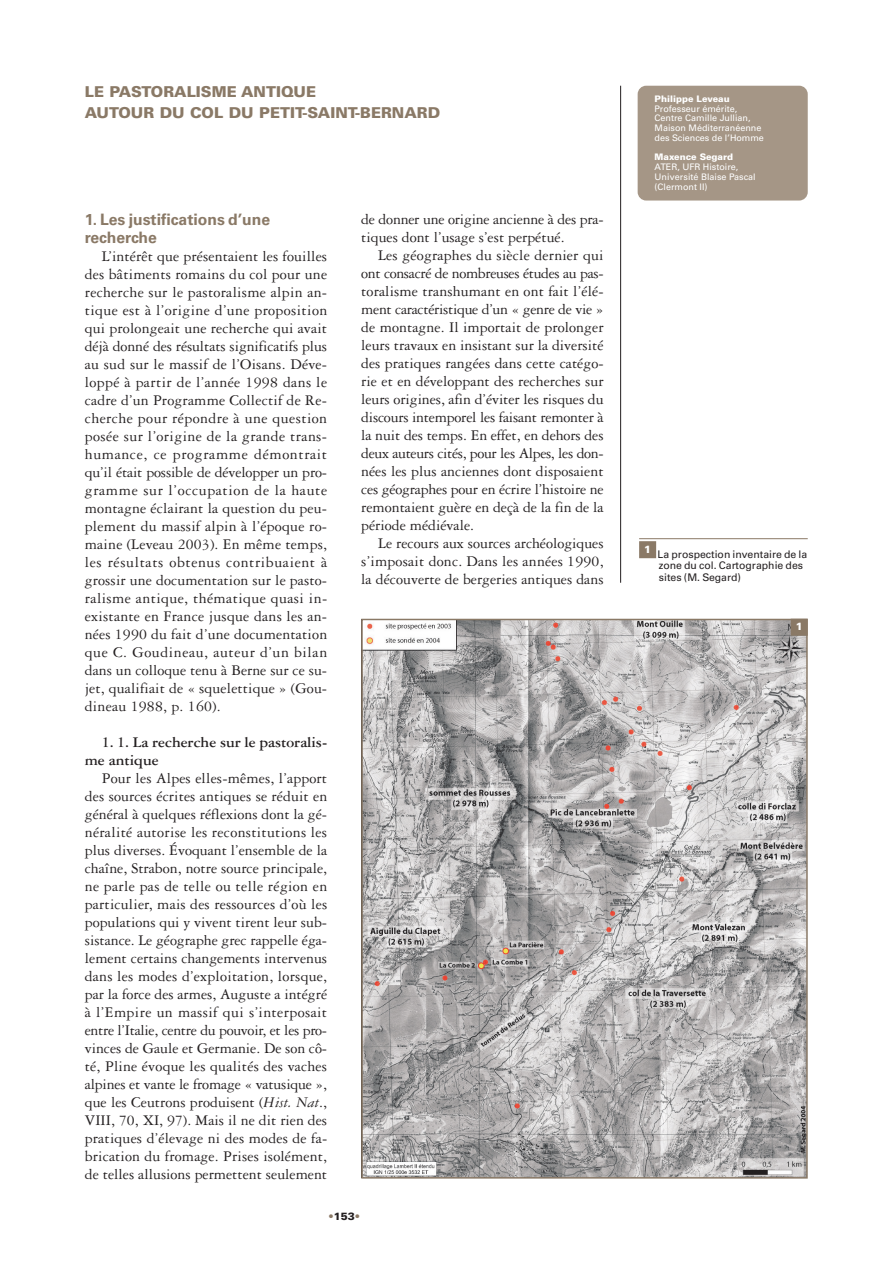
<style>
.page{position:relative;width:893px;height:1263px;background:#fff}
.page>*{position:absolute;margin:0;border:0;box-sizing:border-box;transform-origin:0 0}
.t1{font:15.75px/18px "Garamond Three";color:#231f20;text-align:justify}
.t2{font:700 15.75px/18px "Garamond Three";letter-spacing:-.005em;color:#231f20}
.t3{font:700 15.75px/18px "Univers";color:#8a7966}
.t4{font:900 15px/21px "Univers";color:#8a7966}
.t5{font:10.5px/11.2px "Univers";color:#231f20}
.t6{font:900 10.5px "Univers";color:#231f20}
.t7{font:900 10.5px "Univers";color:#fff}
.t8{font:9px/9.8px "Univers";color:#fff}
.t9{font:900 9px "Univers";color:#fff}
.s1{font-style:italic}
.s2{color:#8a7966}
</style>
<div class="page">
<hr style="left:639px;top:538px;width:169px;height:1px;background:#8a7966">
<div style="left:640px;top:542px;width:15px;height:15px;background:#8a7966"></div>
<div style="left:639px;top:541px;width:17px;height:17px;border:2px solid #8a7966"></div>
<hr style="left:620px;top:86px;width:1px;height:497px;background:#231f20">
<div style="left:638px;top:86px;width:170px;height:115px;background:#a59686;border-radius:9px"></div>
<img style="left:364px;top:622px;width:441px;height:553px">
<div style="left:361px;top:619px;width:447px;height:559px;border:2px solid #8a7966"></div>
<div style="left:791px;top:619px;width:16px;height:16px;background:#8a7966"></div>
<div style="left:791px;top:619px;width:17px;height:17px;border:2px solid #8a7966"></div>
<p class="t4" style="left:85px;top:82px;width:357px">LE PASTORALISME ANTIQUE<br>AUTOUR DU COL DU PETIT-SAINT-BERNARD</p>
<p class="t9" style="left:655px;top:95px;width:77px">Philippe Leveau</p>
<p class="t8" style="left:655px;top:104px;width:111px">Professeur émérite,<br>Centre Camille Jullian,<br>Maison Méditerranéenne des Sciences de l’Homme</p>
<p class="t9" style="left:655px;top:154px;width:80px">Maxence Segard</p>
<p class="t8" style="left:655px;top:163px;width:103px">ATER, UFR Histoire,<br>Université Blaise Pascal (Clermont II)</p>
<p class="t3" style="left:85px;top:211px;width:187px">1. Les justifications d’une recherche</p>
<p class="t1" style="left:85px;top:248px;width:244px;text-indent:17px">L’intérêt que présentaient les fouilles des bâtiments romains du col pour une recherche sur le pastoralisme alpin an&shy;tique est à l’origine d’une proposition qui prolongeait une recherche qui avait déjà donné des résultats significatifs plus au sud sur le massif de l’Oisans. Déve&shy;loppé à partir de l’année 1998 dans le cadre d’un Programme Collectif de Re&shy;cherche pour répondre à une question posée sur l’origine de la grande trans&shy;humance, ce programme démontrait qu’il était possible de développer un pro&shy;gramme sur l’occupation de la haute montagne éclairant la question du peu&shy;plement du massif alpin à l’époque ro&shy;maine (Leveau 2003). En même temps, les résultats obtenus contribuaient à grossir une documentation sur le pasto&shy;ralisme antique, thématique quasi in&shy;existante en France jusque dans les an&shy;nées 1990 du fait d’une documentation que C. Goudineau, auteur d’un bilan dans un colloque tenu à Berne sur ce su&shy;jet, qualifiait de « squelettique » (Gou&shy;dineau 1988, p. 160).</p>
<p class="t2" style="left:85px;top:734px;width:244px;text-indent:17px">1. 1. La recherche sur le pastoralis&shy;me antique</p>
<p class="t1" style="left:85px;top:770px;width:244px;text-indent:17px">Pour les Alpes elles-mêmes, l’apport des sources écrites antiques se réduit en général à quelques réflexions dont la gé&shy;néralité autorise les reconstitutions les plus diverses. Évoquant l’ensemble de la chaîne, Strabon, notre source principale, ne parle pas de telle ou telle région en particulier, mais des ressources d’où les populations qui y vivent tirent leur sub&shy;sistance. Le géographe grec rappelle éga&shy;lement certains changements intervenus dans les modes d’exploitation, lorsque, par la force des armes, Auguste a intégré à l’Empire un massif qui s’interposait entre l’Italie, centre du pouvoir, et les pro&shy;vinces de Gaule et Germanie. De son cô&shy;té, Pline évoque les qualités des vaches alpines et vante le fromage « vatusique », que les Ceutrons produisent (<span class="s1">Hist. Nat</span>., VIII, 70, XI, 97). Mais il ne dit rien des pratiques d’élevage ni des modes de fa&shy;brication du fromage. Prises isolément, de telles allusions permettent seulement</p>
<p class="t1" style="left:361px;top:211px;width:244px">de donner une origine ancienne à des pra&shy;tiques dont l’usage s’est perpétué.</p>
<p class="t1" style="left:361px;top:247px;width:244px;text-indent:17px">Les géographes du siècle dernier qui ont consacré de nombreuses études au pas&shy;toralisme transhumant en ont fait l’élé&shy;ment caractéristique d’un « genre de vie » de montagne. Il importait de prolonger leurs travaux en insistant sur la diversité des pratiques rangées dans cette catégo&shy;rie et en développant des recherches sur leurs origines, afin d’éviter les risques du discours intemporel les faisant remonter à la nuit des temps. En effet, en dehors des deux auteurs cités, pour les Alpes, les don&shy;nées les plus anciennes dont disposaient ces géographes pour en écrire l’histoire ne remontaient guère en deçà de la fin de la période médiévale.</p>
<p class="t1" style="left:361px;top:535px;width:244px;text-indent:17px">Le recours aux sources archéologiques s’imposait donc. Dans les années 1990, la découverte de bergeries antiques dans</p>
<p class="t6" style="left:328px;top:1212px;width:33px"><span class="s2">•</span>153<span class="s2">•</span></p>
<p class="t7" style="left:644px;top:545px;width:9px">1</p>
<p class="t5" style="left:658px;top:550px;width:151px">La prospection inventaire de la zone du col. Cartographie des sites (M. Segard)</p>
<p class="t7" style="left:796px;top:622px;width:9px">1</p>
</div>
